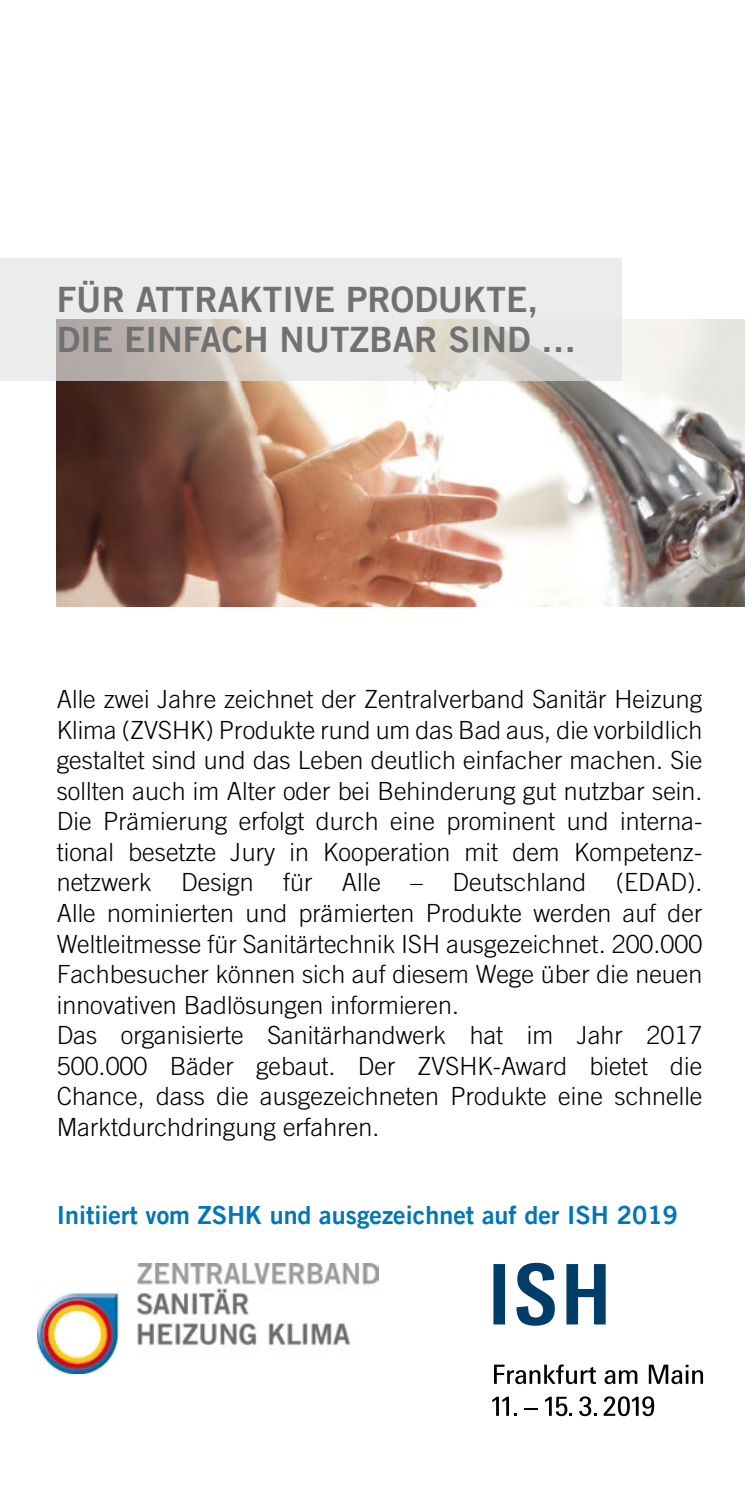
<style>
.page{position:relative;width:745px;height:1489px;background:#fff}
.page>*{position:absolute;margin:0;border:0;box-sizing:border-box;transform-origin:0 0}
.ZVSHK_H2{font:35px/40px "Trade Gothic LT Bold Two";color:#707172}
.ZVSHK_p{font:300 25px/30.5px "Trade Gothic LT";color:#000;text-align:justify}
.ZVSHK_p-2{font:25px "Trade Gothic LT Bold Two";color:#0076b9}
</style>
<div class="page">
<img style="left:57px;top:319px;width:687px;height:287px">
<svg style="left:494px;top:1364px;width:101px;height:19px"></svg>
<svg style="left:604px;top:1370px;width:33px;height:13px"></svg>
<svg style="left:648px;top:1364px;width:54px;height:19px"></svg>
<svg style="left:492px;top:1396px;width:24px;height:19px"></svg>
<svg style="left:524px;top:1408px;width:13px;height:1px"></svg>
<svg style="left:545px;top:1396px;width:27px;height:19px"></svg>
<svg style="left:579px;top:1396px;width:17px;height:19px"></svg>
<svg style="left:603px;top:1396px;width:50px;height:19px"></svg>
<svg style="left:493px;top:1264px;width:11px;height:60px"></svg>
<svg style="left:516px;top:1262px;width:38px;height:63px"></svg>
<svg style="left:566px;top:1264px;width:39px;height:60px"></svg>
<svg style="left:0;top:258px;width:621px;height:123px;background:#e2e1df"></svg>
<img style="left:38px;top:1263px;width:340px;height:109px">
<p class="ZVSHK_H2" style="left:57px;top:278px;width:520px">FÜR ATTRAKTIVE PRODUKTE,<br>DIE EINFACH NUTZBAR SIND …</p>
<p class="ZVSHK_p" style="left:57px;top:684px;width:646px">Alle zwei Jahre zeichnet der Zentralverband Sanitär Heizung Klima (ZVSHK) Produkte rund um das Bad aus, die vorbildlich gestaltet sind und das Leben deutlich einfacher machen. Sie sollten auch im Alter oder bei Behinderung gut nutzbar sein.<br>Die Prämierung erfolgt durch eine prominent und interna&shy;tional besetzte Jury in Kooperation mit dem Kompetenz&shy;netzwerk Design für Alle – Deutschland (EDAD).<br>Alle nominierten und prämierten Produkte werden auf der Weltleitmesse für Sanitärtechnik ISH ausgezeichnet. 200.000<br>Fachbesucher können sich auf diesem Wege über die neuen innovativen Badlösungen informieren.</p>
<p class="ZVSHK_p" style="left:57px;top:1019px;width:646px">Das organisierte Sanitärhandwerk hat im Jahr 2017<br>500.000 Bäder gebaut. Der ZVSHK-Award bietet die Chance, dass die ausgezeichneten Produkte eine schnelle Marktdurchdringung erfahren.</p>
<p class="ZVSHK_p-2" style="left:57px;top:1199px;width:622px">Initiiert vom ZSHK und ausgezeichnet auf der ISH 2019</p>
</div>
